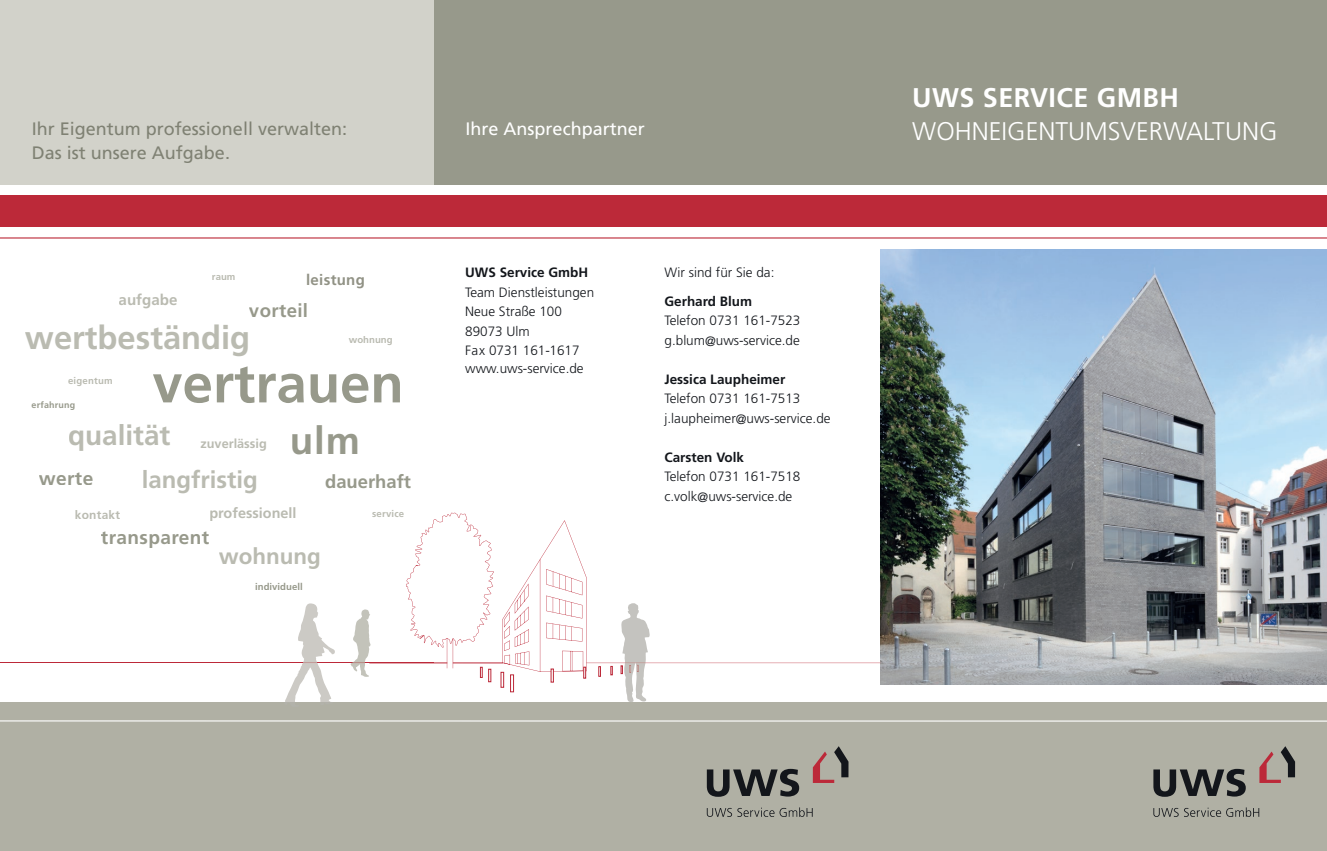
<style>
.page{position:relative;width:1327px;height:851px;background:#fff}
.page>*{position:absolute;margin:0;border:0;box-sizing:border-box;transform-origin:0 0}
.t1{font:700 54.45px "Frutiger LT Std";color:#97998b}
.t2{font:700 38.4px "Frutiger LT Std";color:#97998b}
.t3{font:700 32.7px "Frutiger LT Std";color:#babbb1}
.t4{font:700 27.9px "Frutiger LT Std";color:#babbb1}
.t5{font:700 27px "Frutiger LT Com";letter-spacing:.015em;color:#fff}
.t6{font:300 25.5px "Frutiger LT Std";color:#fff}
.t7{font:700 24px "Frutiger LT Std";color:#babbb1}
.t8{font:700 22.35px "Frutiger LT Std";color:#babbb1}
.t9{font:700 19.05px "Frutiger LT Std";letter-spacing:.02em;color:#97998b}
.t10{font:700 18.6px "Frutiger LT Std";letter-spacing:.02em;color:#97998b}
.t11{font:700 18.45px "Frutiger LT Std";color:#97998b}
.t12{font:18px "Frutiger LT Std";color:#7f8173}
.t13{font:18px "Frutiger LT Std";color:#fff}
.t14{font:700 15.15px "Frutiger LT Std";color:#babbb1}
.t15{font:700 15px "Frutiger LT Std";letter-spacing:.02em;color:#919285}
.t16{font:700 14.4px "Frutiger LT Std";color:#babbb1}
.t17{font:300 13.5px/19.5px "Frutiger LT Std";color:#13161b}
.t18{font:700 13.5px "Frutiger LT Std";color:#13161b}
.t19{font:700 12.75px "Frutiger LT Std";color:#babbb1}
.t20{font:700 12px "Frutiger LT Std";letter-spacing:.02em;color:#babbb1}
.t21{font:700 9.6px "Frutiger LT Std";letter-spacing:.02em;color:#babbb1}
.t22{font:700 9.6px "Frutiger LT Std";color:#97998b}
.t23{font:700 9.6px "Frutiger LT Std";color:#babbb1}
.t24{font:700 9px "Frutiger LT Std";letter-spacing:.02em;color:#97998b}
</style>
<div class="page">
<div style="left:0;top:702px;width:1327px;height:148px;background:#b0b0a4"></div>
<hr style="left:0;top:720px;width:1327px;height:1px;background:#fff">
<svg style="left:1153px;top:768px;width:92px;height:28px"></svg>
<svg style="left:1259px;top:746px;width:36px;height:36px"></svg>
<svg style="left:1153px;top:807px;width:25px;height:9px"></svg>
<svg style="left:1184px;top:807px;width:75px;height:9px"></svg>
<svg style="left:707px;top:768px;width:92px;height:28px"></svg>
<svg style="left:813px;top:746px;width:35px;height:36px"></svg>
<svg style="left:707px;top:807px;width:105px;height:9px"></svg>
<img style="left:880px;top:249px;width:447px;height:435px">
<div style="left:0;top:195px;width:1327px;height:31px;background:#bc2939"></div>
<div style="left:434px;top:0;width:893px;height:184px;background:#97998b"></div>
<div style="left:0;top:0;width:434px;height:184px;background:#d2d2ca"></div>
<hr style="left:0;top:237px;width:1327px;height:1px;background:#bc2939">
<svg style="left:406px;top:512px;width:474px;height:159px"></svg>
<svg style="left:480px;top:667px;width:2px;height:10px"></svg>
<svg style="left:488px;top:669px;width:3px;height:12px"></svg>
<div style="left:501px;top:672px;width:3px;height:15px;border:1px solid #bc2939"></div>
<svg style="left:551px;top:668px;width:2px;height:14px"></svg>
<svg style="left:583px;top:667px;width:3px;height:11px"></svg>
<svg style="left:598px;top:666px;width:3px;height:10px"></svg>
<svg style="left:610px;top:666px;width:2px;height:9px"></svg>
<div style="left:510px;top:674px;width:4px;height:18px;border:1px solid #bc2939"></div>
<hr style="left:0;top:662px;width:434px;height:1px;background:#bc2939">
<svg style="left:285px;top:603px;width:50px;height:99px"></svg>
<svg style="left:621px;top:603px;width:29px;height:99px"></svg>
<svg style="left:350px;top:609px;width:21px;height:67px"></svg>
<h3 class="t5" style="left:912px;top:82px;width:268px">UWS SERVICE GMBH</h3>
<h3 class="t12" style="left:32px;top:118px;width:317px">Ihr Eigentum professionell verwalten:</h3>
<h3 class="t13" style="left:465px;top:118px;width:181px">Ihre Ansprechpartner</h3>
<h3 class="t6" style="left:912px;top:117px;width:367px">WOHNEIGENTUMSVERWALTUNG</h3>
<h3 class="t12" style="left:32px;top:142px;width:200px">Das ist unsere Aufgabe.</h3>
<p class="t14" style="left:119px;top:290px;width:60px">aufgabe</p>
<p class="t21" style="left:212px;top:271px;width:25px">raum</p>
<p class="t15" style="left:306px;top:271px;width:60px">leistung</p>
<h3 class="t10" style="left:249px;top:300px;width:61px">vorteil</h3>
<h3 class="t3" style="left:25px;top:318px;width:227px">wertbeständig</h3>
<p class="t23" style="left:349px;top:334px;width:45px">wohnung</p>
<p class="t21" style="left:68px;top:375px;width:46px">eigentum</p>
<p class="t24" style="left:32px;top:399px;width:45px">erfahrung</p>
<h1 class="t1" style="left:152px;top:351px;width:253px">vertrauen</h1>
<h3 class="t4" style="left:68px;top:419px;width:104px">qualität</h3>
<p class="t19" style="left:200px;top:436px;width:68px">zuverlässig</p>
<h2 class="t2" style="left:290px;top:418px;width:71px">ulm</h2>
<h3 class="t9" style="left:39px;top:466px;width:56px">werte</h3>
<h3 class="t7" style="left:142px;top:465px;width:118px">langfristig</h3>
<h3 class="t11" style="left:325px;top:470px;width:87px">dauerhaft</h3>
<p class="t20" style="left:75px;top:507px;width:47px">kontakt</p>
<p class="t16" style="left:209px;top:504px;width:89px">professionell</p>
<h3 class="t9" style="left:101px;top:526px;width:110px">transparent</h3>
<h3 class="t8" style="left:219px;top:543px;width:104px">wohnung</h3>
<p class="t22" style="left:255px;top:580px;width:49px">individuell</p>
<p class="t21" style="left:372px;top:508px;width:34px">service</p>
<p class="t18" style="left:465px;top:265px;width:125px">UWS Service GmbH</p>
<p class="t17" style="left:465px;top:282px;width:131px">Team Dienstleistungen<br>Neue Straße 100<br>89073 Ulm<br>Fax 0731 161-1617</p>
<p class="t17" style="left:465px;top:359px;width:120px">www.uws-service.de</p>
<p class="t17" style="left:664px;top:263px;width:111px">Wir sind für Sie da:</p>
<p class="t18" style="left:664px;top:293px;width:89px">Gerhard Blum</p>
<p class="t17" style="left:664px;top:311px;width:137px">Telefon 0731 161-7523 g.blum@uws-service.de</p>
<p class="t18" style="left:664px;top:371px;width:122px">Jessica Laupheimer</p>
<p class="t17" style="left:664px;top:389px;width:168px">Telefon 0731 161-7513 j.laupheimer@uws-service.de</p>
<p class="t18" style="left:664px;top:449px;width:81px">Carsten Volk</p>
<p class="t17" style="left:664px;top:467px;width:137px">Telefon 0731 161-7518 c.volk@uws-service.de</p>
</div>
